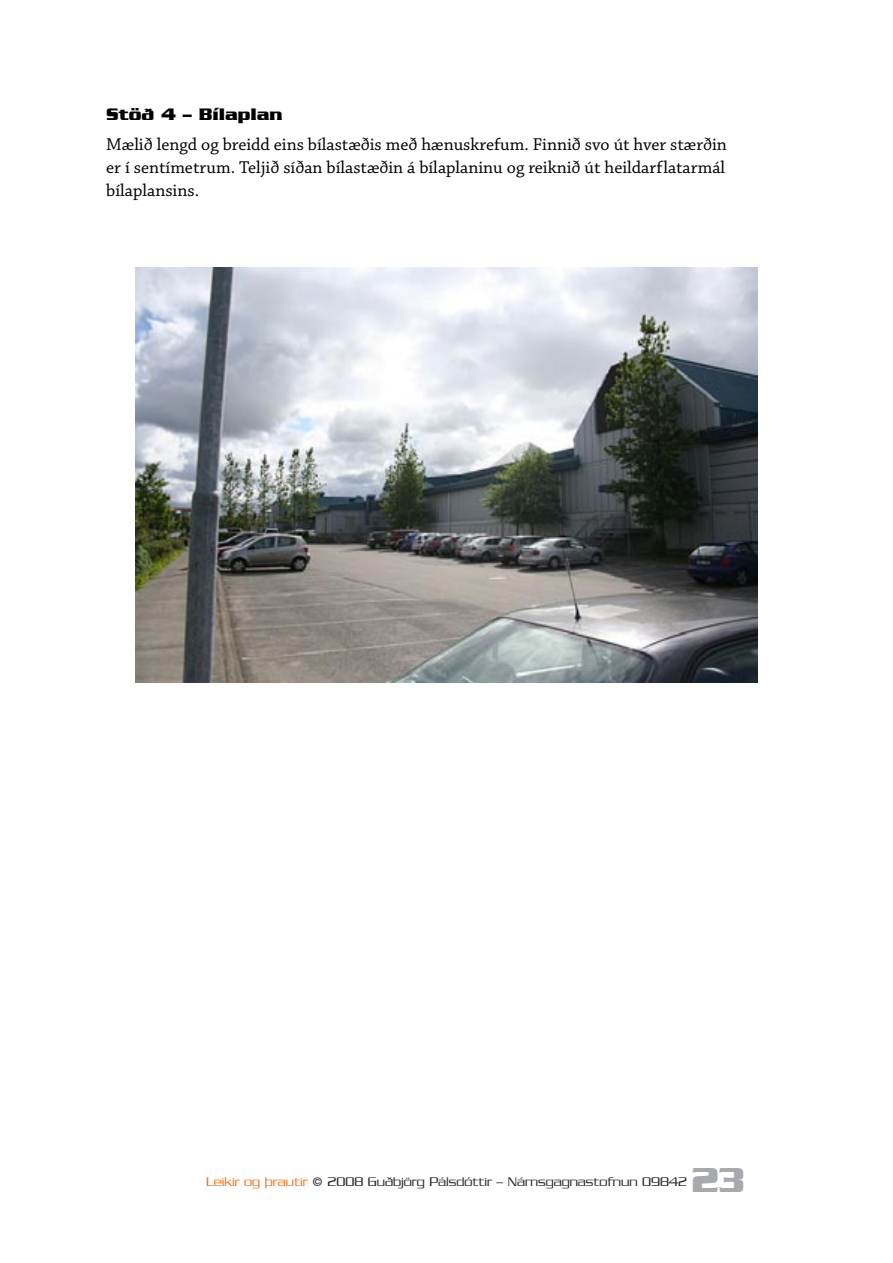
<style>
.page{position:relative;width:893px;height:1263px;background:#fff}
.page>*{position:absolute;margin:0;border:0;box-sizing:border-box;transform-origin:0 0}
.t1{font:700 37.5px "Serpentine";color:#a7a9ac}
.t2{font:18px/23.2px "Chaparral Pro";color:#000;text-align:justify}
.t3{font:700 18px "Serpentine";color:#000}
.t4{font:300 13.5px "Serpentine";color:#29292a}
.s1{color:#ff6e0d}
</style>
<div class="page">
<img style="left:135px;top:267px;width:623px;height:415px">
<p class="t3" style="left:106px;top:104px;width:178px">Stöð 4 – Bílaplan</p>
<p class="t2" style="left:106px;top:133px;width:622px">Mælið lengd og breidd eins bílastæðis með hænuskrefum. Finnið svo út hver stærðin er í sentímetrum. Teljið síðan bílastæðin á bílaplaninu og reiknið út heildarflatarmál bílaplansins.</p>
<p class="t4" style="left:206px;top:1174px;width:482px"><span class="s1">Leikir og þrautir</span> © 2008 Guðbjörg Pálsdóttir – Námsgagnastofnun 09842</p>
<h1 class="t1" style="left:691px;top:1158px;width:55px">23</h1>
</div>
